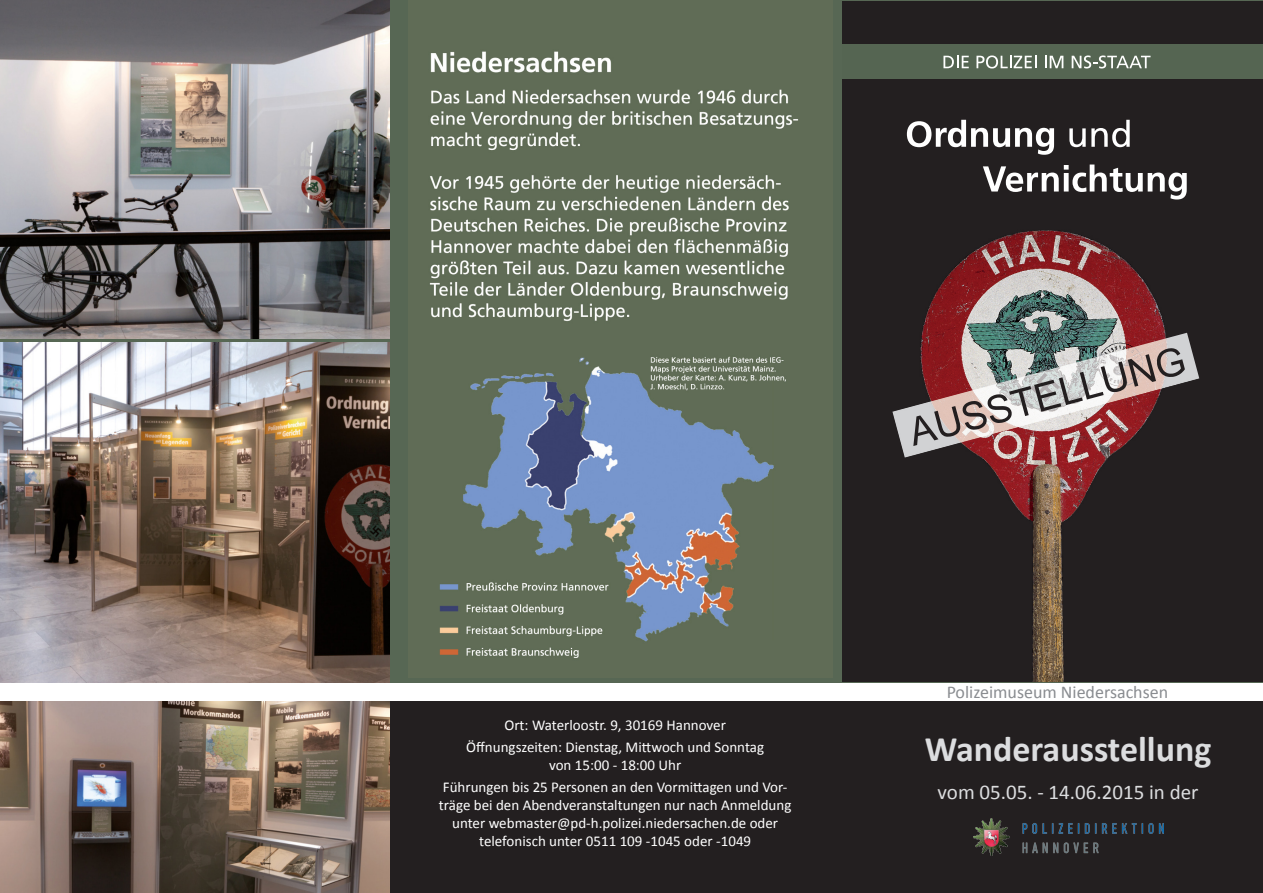
<style>
.page{position:relative;width:1263px;height:893px;background:#fff}
.page>*{position:absolute;margin:0;border:0;box-sizing:border-box;transform-origin:0 0}
.t1{font:700 36px "Calibri";color:#dcdddf}
.t2{font:21px "Calibri";color:#dcdddf}
.t3{font:18px "Calibri";color:#898c90}
.Fließtext{font:15px/18px "Calibri";color:#fff;text-align:center}
</style>
<div class="page">
<div style="left:0;top:0;width:1263px;height:682px;background:#606c56"></div>
<div style="left:0;top:702px;width:1263px;height:191px;background:#231f20"></div>
<img style="left:973px;top:819px;width:190px;height:37px">
<img style="left:429px;top:51px;width:370px;height:608px">
<img style="left:0;top:0;width:389px;height:339px">
<img style="left:0;top:342px;width:389px;height:340px">
<img style="left:0;top:702px;width:389px;height:191px">
<div style="left:843px;top:1px;width:420px;height:680px;background:#231f20"></div>
<svg style="left:907px;top:120px;width:147px;height:35px"></svg>
<svg style="left:1069px;top:120px;width:61px;height:27px"></svg>
<svg style="left:983px;top:165px;width:204px;height:35px"></svg>
<div style="left:843px;top:44px;width:420px;height:34px;background:#556552"></div>
<svg style="left:943px;top:56px;width:26px;height:12px"></svg>
<svg style="left:976px;top:55px;width:60px;height:13px"></svg>
<svg style="left:1045px;top:56px;width:18px;height:12px"></svg>
<svg style="left:1072px;top:55px;width:78px;height:13px"></svg>
<img style="left:922px;top:230px;width:244px;height:451px">
<img style="left:892px;top:333px;width:307px;height:125px">
<svg style="left:913px;top:348px;width:272px;height:98px"></svg>
<p class="Fließtext" style="left:504px;top:716px;width:223px">Ort: Waterloostr. 9, 30169 Hannover</p>
<p class="Fließtext" style="left:466px;top:738px;width:299px">Öffnungszeiten: Dienstag, Mittwoch und Sonntag von 15:00 - 18:00 Uhr</p>
<p class="Fließtext" style="left:439px;top:778px;width:354px">Führungen bis 25 Personen an den Vormittagen und Vor&shy;träge bei den Abendveranstaltungen nur nach Anmeldung unter webmaster@pd-h.polizei.niedersachen.de oder telefonisch unter 0511 109 -1045 oder -1049</p>
<p class="t3" style="left:947px;top:681px;width:223px">Polizeimuseum Niedersachsen</p>
<p class="t1" style="left:925px;top:726px;width:288px">Wanderausstellung</p>
<p class="t2" style="left:938px;top:779px;width:262px">vom 05.05. - 14.06.2015 in der</p>
</div>
